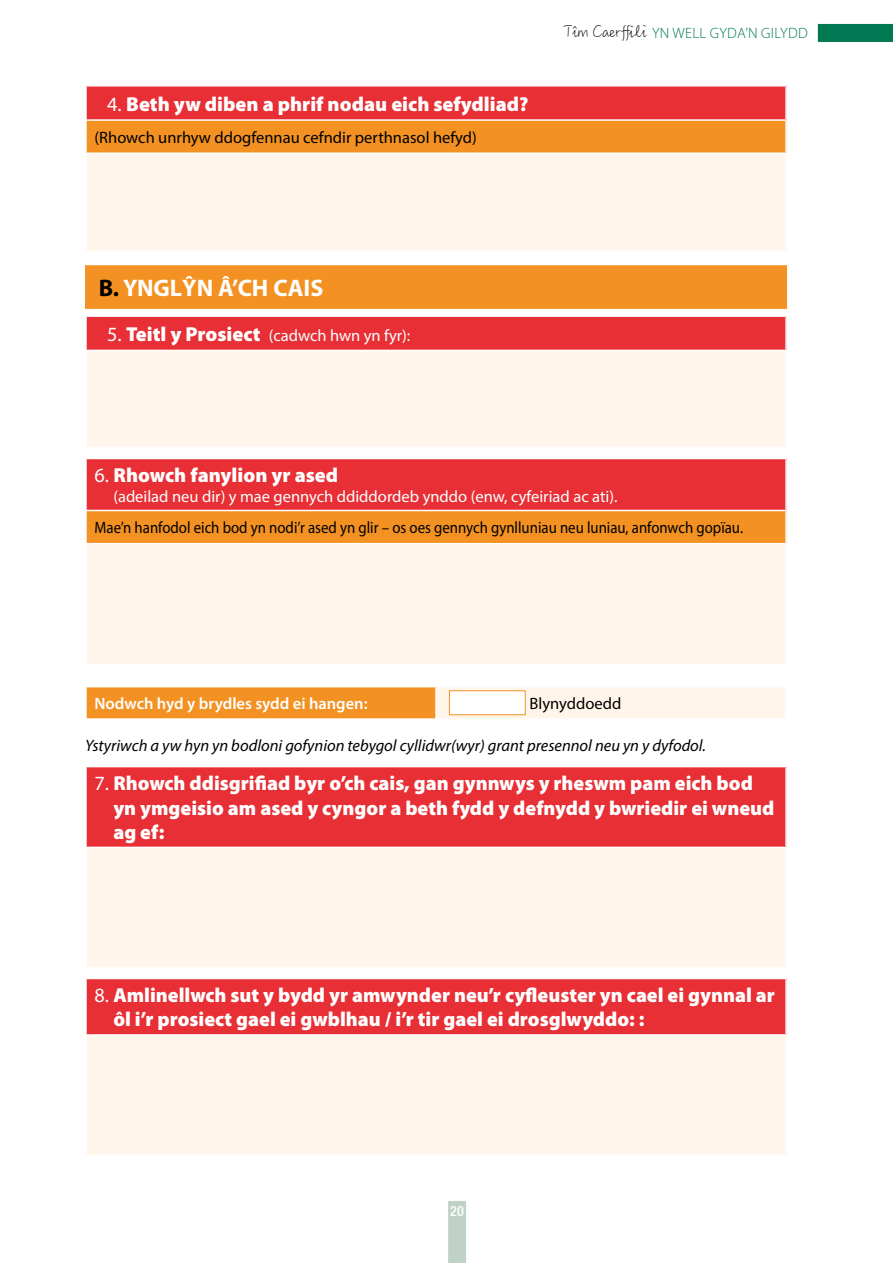
<style>
.page{position:relative;width:893px;height:1263px;background:#fff}
.page>*{position:absolute;margin:0;border:0;box-sizing:border-box;transform-origin:0 0}
.t1{font:700 24px "Myriad Pro";color:#fff}
.t2{font:900 20.25px/24.3px "Myriad Pro";color:#fff}
.t3{font:16.5px "Myriad Pro";color:#fff}
.t4{font:16.5px "Myriad Pro";color:#000;scale:.9 1}
.t5{font:italic 16.5px "Myriad Pro";color:#000}
.t6{font:16.5px "Myriad Pro";color:#000}
.t7{font:600 16.5px "Myriad Pro";color:#fff}
.t8{font:300 15px "Myriad Pro";letter-spacing:.02em;color:#007952}
.t9{font:600 condensed 15px "Nimbus San Nov T";color:#fff}
.s1{font-weight:400}
.s2{font-family:"M Ling Wai Medium TC";font-weight:400;font-size:18px;color:#000}
.s3{color:#000}
.s4{font-size:20.25px}
.s5{font-weight:900;font-size:20.25px}
</style>
<div class="page">
<div style="left:448px;top:1201px;width:18px;height:62px;background:#c0d2c7"></div>
<div style="left:818px;top:24px;width:75px;height:18px;background:#007952"></div>
<div style="left:84px;top:264px;width:704px;height:46px;background:#f39222"></div>
<hr style="left:83px;top:262px;width:707px;height:3px;background:#fff">
<hr style="left:83px;top:309px;width:707px;height:3px;background:#fff">
<hr style="left:787px;top:265px;width:3px;height:44px;background:#fff">
<hr style="left:83px;top:265px;width:2px;height:44px;background:#fff">
<div style="left:86px;top:458px;width:700px;height:52px;background:#e72f35"></div>
<div style="left:86px;top:510px;width:700px;height:34px;background:#f39222"></div>
<div style="left:86px;top:544px;width:700px;height:121px;background:#fff5eb"></div>
<hr style="left:85px;top:458px;width:702px;height:1px;background:#fff">
<hr style="left:85px;top:459px;width:2px;height:51px;background:#fff">
<hr style="left:785px;top:459px;width:2px;height:51px;background:#fff">
<hr style="left:85px;top:510px;width:702px;height:1px;background:#fff">
<hr style="left:85px;top:511px;width:2px;height:32px;background:#fff">
<hr style="left:785px;top:511px;width:2px;height:32px;background:#fff">
<hr style="left:85px;top:543px;width:702px;height:1px;background:#fff">
<hr style="left:85px;top:544px;width:2px;height:120px;background:#fff">
<hr style="left:785px;top:544px;width:2px;height:120px;background:#fff">
<hr style="left:85px;top:664px;width:702px;height:1px;background:#fff">
<div style="left:86px;top:86px;width:700px;height:34px;background:#e72f35"></div>
<div style="left:86px;top:120px;width:700px;height:33px;background:#f39222"></div>
<div style="left:86px;top:153px;width:700px;height:98px;background:#fff5eb"></div>
<hr style="left:85px;top:85px;width:702px;height:2px;background:#fff">
<hr style="left:85px;top:87px;width:2px;height:32px;background:#fff">
<hr style="left:785px;top:87px;width:2px;height:32px;background:#fff">
<hr style="left:85px;top:119px;width:702px;height:2px;background:#fff">
<hr style="left:85px;top:121px;width:2px;height:31px;background:#fff">
<hr style="left:785px;top:121px;width:2px;height:31px;background:#fff">
<hr style="left:85px;top:152px;width:702px;height:2px;background:#fff">
<hr style="left:85px;top:154px;width:2px;height:97px;background:#fff">
<hr style="left:785px;top:154px;width:2px;height:97px;background:#fff">
<div style="left:86px;top:767px;width:700px;height:80px;background:#e72f35"></div>
<div style="left:86px;top:847px;width:700px;height:121px;background:#fff5eb"></div>
<hr style="left:85px;top:767px;width:2px;height:80px;background:#fff">
<hr style="left:785px;top:767px;width:2px;height:80px;background:#fff">
<hr style="left:85px;top:847px;width:702px;height:1px;background:#fff">
<hr style="left:85px;top:848px;width:2px;height:119px;background:#fff">
<hr style="left:785px;top:848px;width:2px;height:119px;background:#fff">
<hr style="left:85px;top:967px;width:702px;height:2px;background:#fff">
<div style="left:86px;top:316px;width:700px;height:34px;background:#e72f35"></div>
<div style="left:86px;top:350px;width:700px;height:98px;background:#fff5eb"></div>
<hr style="left:85px;top:315px;width:702px;height:2px;background:#fff">
<hr style="left:85px;top:317px;width:2px;height:33px;background:#fff">
<hr style="left:785px;top:317px;width:2px;height:33px;background:#fff">
<hr style="left:85px;top:350px;width:702px;height:1px;background:#fff">
<hr style="left:85px;top:351px;width:2px;height:96px;background:#fff">
<hr style="left:785px;top:351px;width:2px;height:96px;background:#fff">
<hr style="left:85px;top:447px;width:702px;height:2px;background:#fff">
<div style="left:86px;top:978px;width:700px;height:57px;background:#e72f35"></div>
<div style="left:86px;top:1035px;width:700px;height:120px;background:#fff5eb"></div>
<hr style="left:85px;top:978px;width:702px;height:1px;background:#fff">
<hr style="left:85px;top:979px;width:2px;height:55px;background:#fff">
<hr style="left:785px;top:979px;width:2px;height:55px;background:#fff">
<hr style="left:85px;top:1034px;width:702px;height:2px;background:#fff">
<hr style="left:85px;top:1036px;width:2px;height:119px;background:#fff">
<hr style="left:785px;top:1036px;width:2px;height:119px;background:#fff">
<div style="left:86px;top:687px;width:350px;height:32px;background:#f39222"></div>
<div style="left:436px;top:687px;width:350px;height:32px;background:#fff5eb"></div>
<hr style="left:85px;top:687px;width:2px;height:31px;background:#fff">
<hr style="left:435px;top:687px;width:2px;height:31px;background:#fff">
<hr style="left:785px;top:687px;width:2px;height:31px;background:#fff">
<hr style="left:85px;top:718px;width:351px;height:2px;background:#fff">
<hr style="left:436px;top:718px;width:351px;height:2px;background:#fff">
<div style="left:449px;top:690px;width:77px;height:25px;background:#fff;border:1px solid #f39222"></div>
<p class="t2" style="left:107px;top:91px;width:423px"><span class="s1">4.</span> Beth yw diben a phrif nodau eich sefydliad?</p>
<p class="t6" style="left:94px;top:127px;width:384px">(Rhowch unrhyw ddogfennau cefndir perthnasol hefyd)</p>
<p class="t8" style="left:563px;top:24px;width:246px"><span class="s2">Tîm Caerffili</span> YN WELL GYDA’N GILYDD</p>
<p class="t1" style="left:99px;top:272px;width:226px"><span class="s3">B.</span> YNGLŶN Â’CH CAIS</p>
<p class="t3" style="left:107px;top:325px;width:305px"><span class="s4">5.</span> <span class="s5">Teitl y Prosiect</span> (cadwch hwn yn fyr):</p>
<p class="t2" style="left:94px;top:462px;width:245px"><span class="s1">6.</span> Rhowch fanylion yr ased</p>
<p class="t3" style="left:113px;top:486px;width:506px">(adeilad neu dir) y mae gennych ddiddordeb ynddo (enw, cyfeiriad ac ati).</p>
<p class="t4" style="left:94px;top:517px;width:722px">Mae’n hanfodol eich bod yn nodi’r ased yn glir – os oes gennych gynlluniau neu luniau, anfonwch gopïau.</p>
<p class="t7" style="left:94px;top:693px;width:275px">Nodwch hyd y brydles sydd ei hangen:</p>
<p class="t6" style="left:530px;top:693px;width:93px">Blynyddoedd</p>
<p class="t5" style="left:85px;top:736px;width:622px">Ystyriwch a yw hyn yn bodloni gofynion tebygol cyllidwr(wyr) grant presennol neu yn y dyfodol.</p>
<p class="t2" style="left:113px;top:770px;width:663px;text-indent:-19px"><span class="s1">7.</span> Rhowch ddisgrifiad byr o’ch cais, gan gynnwys y rheswm pam eich bod yn ymgeisio am ased y cyngor a beth fydd y defnydd y bwriedir ei wneud ag ef:</p>
<p class="t2" style="left:113px;top:982px;width:663px;text-indent:-19px"><span class="s1">8.</span> Amlinellwch sut y bydd yr amwynder neu’r cyfleuster yn cael ei gynnal ar ôl i’r prosiect gael ei gwblhau / i’r tir gael ei drosglwyddo: :</p>
<p class="t9" style="left:450px;top:1202px;width:15px">20</p>
</div>
